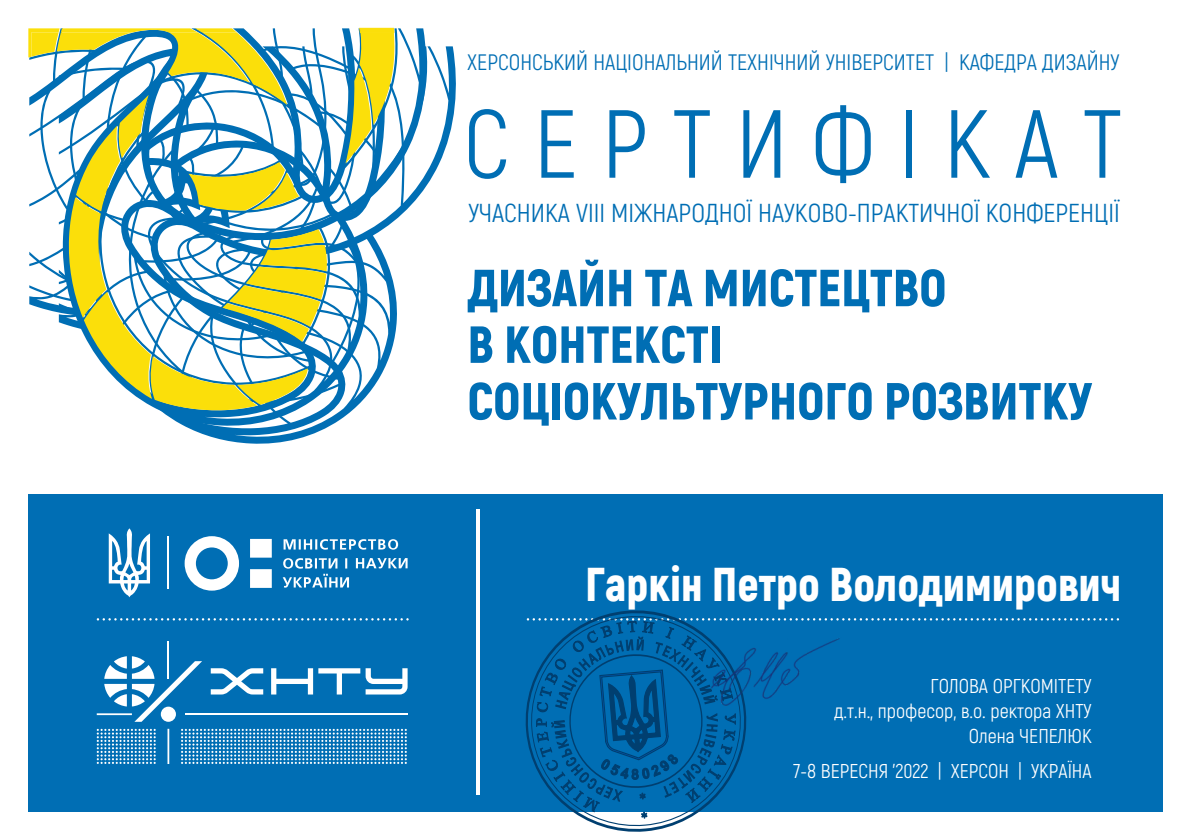
<style>
.page{position:relative;width:1191px;height:840px;background:#fff}
.page>*{position:absolute;margin:0;border:0;box-sizing:border-box;transform-origin:0 0}
.t1{font:96.4px "Akrobat";letter-spacing:.255em;color:#006eb4}
.t2{font:900 52px/56.6px "Akrobat";color:#006eb4}
.t3{font:900 47.4px "Akrobat";color:#fff}
.t4{font:26px "Akrobat";color:#006eb4}
.t5{font:22.4px "Akrobat";color:#006eb4}
.t6{font:20px/25px "Akrobat";color:#fff;text-align:right}
</style>
<div class="page">
<div style="left:28px;top:494px;width:1134px;height:317px;background:#006eb4"></div>
<hr style="left:167px;top:536px;width:2px;height:52px;background:#fff">
<svg style="left:185px;top:536px;width:87px;height:54px"></svg>
<svg style="left:109px;top:528px;width:41px;height:69px"></svg>
<svg style="left:283px;top:539px;width:124px;height:48px"></svg>
<svg style="left:181px;top:728px;width:226px;height:35px"></svg>
<svg style="left:211px;top:668px;width:196px;height:26px"></svg>
<hr style="left:167px;top:640px;width:2px;height:38px;background:#fff">
<svg style="left:97px;top:728px;width:59px;height:35px"></svg>
<svg style="left:167px;top:728px;width:2px;height:35px"></svg>
<hr style="left:185px;top:713px;width:222px;height:1px;background:#fff">
<svg style="left:97px;top:656px;width:105px;height:65px"></svg>
<svg style="left:97px;top:618px;width:312px;height:2px"></svg>
<svg style="left:161px;top:46px;width:295px;height:398px"></svg>
<svg style="left:345px;top:27px;width:51px;height:136px"></svg>
<svg style="left:28px;top:28px;width:299px;height:383px"></svg>
<hr style="left:476px;top:509px;width:3px;height:285px;background:#fff">
<svg style="left:519px;top:610px;width:170px;height:222px"></svg>
<svg style="left:527px;top:617px;width:592px;height:201px"></svg>
<img style="left:704px;top:629px;width:140px;height:87px">
<p class="t5" style="left:467px;top:49px;width:654px">ХЕРСОНСЬКИЙ НАЦІОНАЛЬНИЙ ТЕХНІЧНИЙ УНІВЕРСИТЕТ | КАФЕДРА ДИЗАЙНУ</p>
<h1 class="t1" style="left:463px;top:87px;width:660px">СЕРТИФІКАТ</h1>
<h3 class="t4" style="left:468px;top:198px;width:653px">УЧАСНИКА VIIІ МІЖНАРОДНОЇ НАУКОВО-ПРАКТИЧНОЇ КОНФЕРЕНЦІЇ</h3>
<h2 class="t2" style="left:467px;top:261px;width:626px">ДИЗАЙН ТА МИСТЕЦТВО<br>В КОНТЕКСТІ<br>СОЦІОКУЛЬТУРНОГО РОЗВИТКУ</h2>
<h3 class="t3" style="left:585px;top:556px;width:537px">Гаркін Петро Володимирович</h3>
<p class="t6" style="left:834px;top:674px;width:258px">ГОЛОВА ОРГКОМІТЕТУ<br>д.т.н., професор, в.о. ректора ХНТУ<br>Олена ЧЕПЕЛЮК</p>
<p class="t6" style="left:793px;top:759px;width:300px">7-8 ВЕРЕСНЯ ’2022 | ХЕРСОН | УКРАЇНА</p>
</div>
